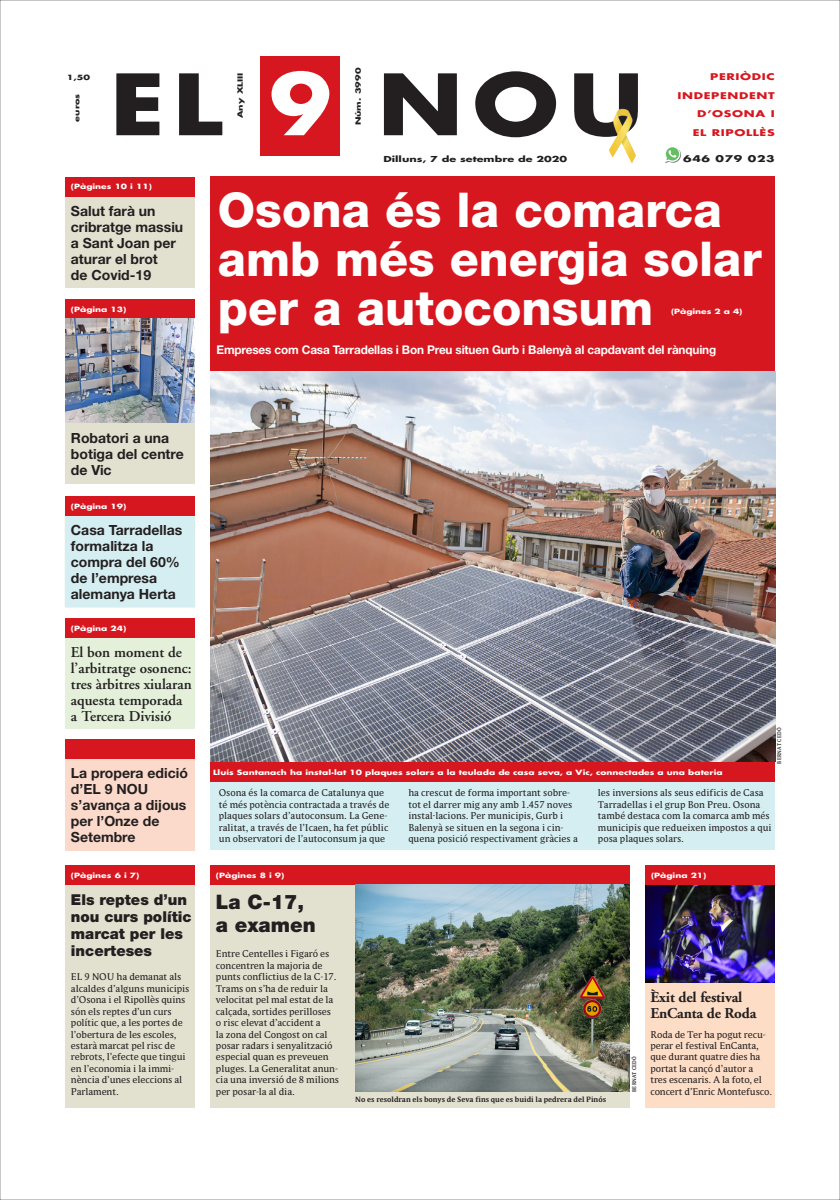
<style>
.page{position:relative;width:840px;height:1200px;background:#fff}
.page>*{position:absolute;margin:0;border:0;box-sizing:border-box;transform-origin:0 0}
.t1{font:700 82px "Futura";color:#231f20;scale:1.22 1}
.t2{font:800 48px/49px "Helvetica Neue";color:#fff}
.t3{font:900 20px/23px "Helvetica Neue";color:#231f20}
.t4{font:600 15px/16px "Adobe Garamond";color:#231f20}
.t5{font:900 15px/17px "Helvetica Neue";color:#231f20}
.t6{font:700 15px/16px "Adobe Garamond";letter-spacing:-.01em;color:#231f20}
.t7{font:700 14px/16px "Helvetica Neue";color:#231f20}
.t8{font:700 12px "Helvetica Neue";letter-spacing:-.015em;color:#fff}
.t9{font:9px/11.5px "Parable LF";letter-spacing:-.01em;color:#231f20}
.t10{font:700 9px/18.5px "Futura";letter-spacing:.05em;color:#d7171f;text-align:right;scale:1.38 1}
.t11{font:700 9px "Futura";letter-spacing:.05em;color:#231f20;scale:1.38 1}
.t12{font:700 8px "Futura";color:#231f20;scale:1.4 1}
.t13{font:700 7px "Futura";color:#fff;scale:1.3 1}
.t14{font:700 7px "Parable LF";color:#231f20}
.t15{font:700 7px "Futura";color:#231f20;scale:1.38 1}
.t16{font:700 5px "Parable LF";letter-spacing:.05em;color:#231f20;scale:.86 1}
.s1{color:#fff}
</style>
<div class="page">
<div style="left:260px;top:57px;width:80px;height:99px;background:#d7171f"></div>
<svg style="left:665px;top:147px;width:15px;height:16px"></svg>
<img style="left:609px;top:109px;width:27px;height:54px">
<div style="left:210px;top:177px;width:564px;height:195px;background:#d7171f"></div>
<img style="left:210px;top:372px;width:564px;height:389px">
<div style="left:210px;top:780px;width:564px;height:69px;background:#d5eef1"></div>
<div style="left:210px;top:761px;width:564px;height:20px;background:#d7171f"></div>
<div style="left:65px;top:637px;width:129px;height:92px;background:#e4f0da"></div>
<div style="left:65px;top:617px;width:129px;height:20px;background:#d7171f"></div>
<div style="left:65px;top:196px;width:129px;height:92px;background:#e2e1d0"></div>
<div style="left:65px;top:177px;width:129px;height:19px;background:#d7171f"></div>
<div style="left:65px;top:758px;width:129px;height:92px;background:#fcdacb"></div>
<div style="left:65px;top:739px;width:129px;height:20px;background:#d7171f"></div>
<div style="left:65px;top:515px;width:129px;height:92px;background:#d5eef1"></div>
<div style="left:65px;top:515px;width:129px;height:92px;border:1px solid #d9eee9"></div>
<div style="left:65px;top:496px;width:129px;height:19px;background:#d7171f"></div>
<div style="left:65px;top:299px;width:129px;height:20px;background:#d7171f"></div>
<img style="left:65px;top:318px;width:129px;height:105px">
<div style="left:65px;top:423px;width:129px;height:60px;background:#e2e1d0"></div>
<div style="left:645px;top:865px;width:129px;height:20px;background:#d7171f"></div>
<img style="left:645px;top:885px;width:129px;height:97px">
<div style="left:644px;top:982px;width:130px;height:125px;background:#fdddc6"></div>
<div style="left:210px;top:865px;width:419px;height:19px;background:#d7171f"></div>
<div style="left:210px;top:884px;width:137px;height:57px;background:#e2e1d0"></div>
<div style="left:210px;top:941px;width:134px;height:166px;background:#e2e1d0"></div>
<div style="left:344px;top:884px;width:285px;height:223px;background:#e2e1d0"></div>
<img style="left:355px;top:884px;width:274px;height:206px">
<div style="left:65px;top:884px;width:129px;height:223px;background:#e2e1d0"></div>
<div style="left:65px;top:865px;width:129px;height:20px;background:#d7171f"></div>
<p class="t15" style="left:67px;top:72px;width:18px">1,50</p>
<p class="t15" style="left:72px;top:122px;width:22px;rotate:-90deg">euros</p>
<p class="t15" style="left:353px;top:125px;width:43px;rotate:-90deg">Núm. 3990</p>
<h1 class="t1" style="left:110px;top:50px;width:439px">EL <span class="s1">9</span> NOU</h1>
<p class="t15" style="left:235px;top:118px;width:34px;rotate:-90deg">Any XLIII</p>
<p class="t12" style="left:383px;top:153px;width:133px">Dilluns, 7 de setembre de 2020</p>
<p class="t10" style="left:677px;top:67px;width:72px">PERIÒDIC<br>INDEPENDENT<br>D’OSONA I</p>
<p class="t10" style="left:692px;top:123px;width:61px">EL RIPOLLÈS</p>
<p class="t11" style="left:682px;top:152px;width:68px">646 079 023</p>
<p class="t13" style="left:71px;top:182px;width:64px">(Pàgines 10 i 11)</p>
<h3 class="t7" style="left:71px;top:202px;width:114px">Salut farà un cribratge massiu a Sant Joan per aturar el brot<br>de Covid-19</h3>
<p class="t13" style="left:71px;top:305px;width:44px">(Pàgina 13)</p>
<h2 class="t2" style="left:218px;top:185px;width:545px">Osona és la comarca amb més energia solar per a autoconsum</h2>
<h3 class="t8" style="left:216px;top:342px;width:501px">Empreses com Casa Tarradellas i Bon Preu situen Gurb i Balenyà al capdavant del rànquing</h3>
<p class="t13" style="left:670px;top:307px;width:56px">(Pàgines 2 a 4)</p>
<h3 class="t7" style="left:71px;top:429px;width:114px">Robatori a una botiga del centre de Vic</h3>
<p class="t13" style="left:71px;top:501px;width:44px">(Pàgina 19)</p>
<h3 class="t7" style="left:71px;top:521px;width:113px">Casa Tarradellas formalitza la compra del 60% de l’empresa alemanya Herta</h3>
<p class="t13" style="left:71px;top:623px;width:44px">(Pàgina 24)</p>
<h3 class="t4" style="left:71px;top:644px;width:122px">El bon moment de l’arbitratge osonenc: tres àrbitres xiularan aquesta temporada a Tercera Divisió</h3>
<h3 class="t7" style="left:71px;top:764px;width:118px">La propera edició d’EL 9 NOU s’avança a dijous per l’Onze de<br>Setembre</h3>
<p class="t13" style="left:71px;top:870px;width:54px">(Pàgines 6 i 7)</p>
<h3 class="t5" style="left:71px;top:890px;width:122px">Els reptes d’un nou curs polític marcat per les incerteses</h3>
<p class="t9" style="left:71px;top:970px;width:120px">EL 9 NOU ha demanat als alcaldes d’alguns municipis d’Osona i el Ripollès quins són els reptes d’un curs polític que, a les portes de l’obertura de les escoles, estarà marcat pel risc de rebrots, l’efecte que tingui en l’economia i la immi&shy;nència d’unes eleccions al<br>Parlament.</p>
<p class="t13" style="left:213px;top:767px;width:393px">Lluís Santanach ha instal·lat 10 plaques solars a la teulada de casa seva, a Vic, connectades a una bateria</p>
<p class="t16" style="left:775px;top:763px;width:43px;rotate:-90deg">BERNAT CEDÓ</p>
<p class="t9" style="left:219px;top:787px;width:172px">Osona és la comarca de Catalunya que té més potència contractada a través de plaques solars d’autoconsum. La Gene&shy;ralitat, a través de l’Icaen, ha fet públic un observatori de l’autoconsum ja que</p>
<p class="t9" style="left:408px;top:787px;width:171px">ha crescut de forma important sobre&shy;tot el darrer mig any amb 1.457 noves instal·lacions. Per municipis, Gurb i Balenyà se situen en la segona i cin&shy;quena posició respectivament gràcies a</p>
<p class="t9" style="left:597px;top:787px;width:175px">les inversions als seus edificis de Casa Tarradellas i el grup Bon Preu. Osona també destaca com la comarca amb més municipis que redueixen impostos a qui posa plaques solars.</p>
<p class="t13" style="left:216px;top:870px;width:54px">(Pàgines 8 i 9)</p>
<h3 class="t3" style="left:216px;top:890px;width:101px">La C-17, a examen</h3>
<p class="t9" style="left:216px;top:947px;width:124px">Entre Centelles i Figaró es concentren la majoria de punts conflictius de la C-17.<br>Trams on s’ha de reduir la velocitat pel mal estat de la calçada, sortides perilloses<br>o risc elevat d’accident a<br>la zona del Congost on cal posar radars i senyalització especial quan es preveuen pluges. La Generalitat anun&shy;cia una inversió de 8 milions per posar-la al dia.</p>
<p class="t14" style="left:355px;top:1094px;width:252px">No es resoldran els bonys de Seva fins que es buidi la pedrera del Pinós</p>
<p class="t13" style="left:650px;top:870px;width:44px">(Pàgina 21)</p>
<p class="t16" style="left:630px;top:1091px;width:43px;rotate:-90deg">BERNAT CEDÓ</p>
<h3 class="t6" style="left:650px;top:989px;width:107px">Èxit del festival<br>EnCanta de Roda</h3>
<p class="t9" style="left:650px;top:1027px;width:123px">Roda de Ter ha pogut recu&shy;perar el festival EnCanta, que durant quatre dies ha portat la cançó d’autor a tres escenaris. A la foto, el concert d’Enric Montefusco.</p>
</div>
